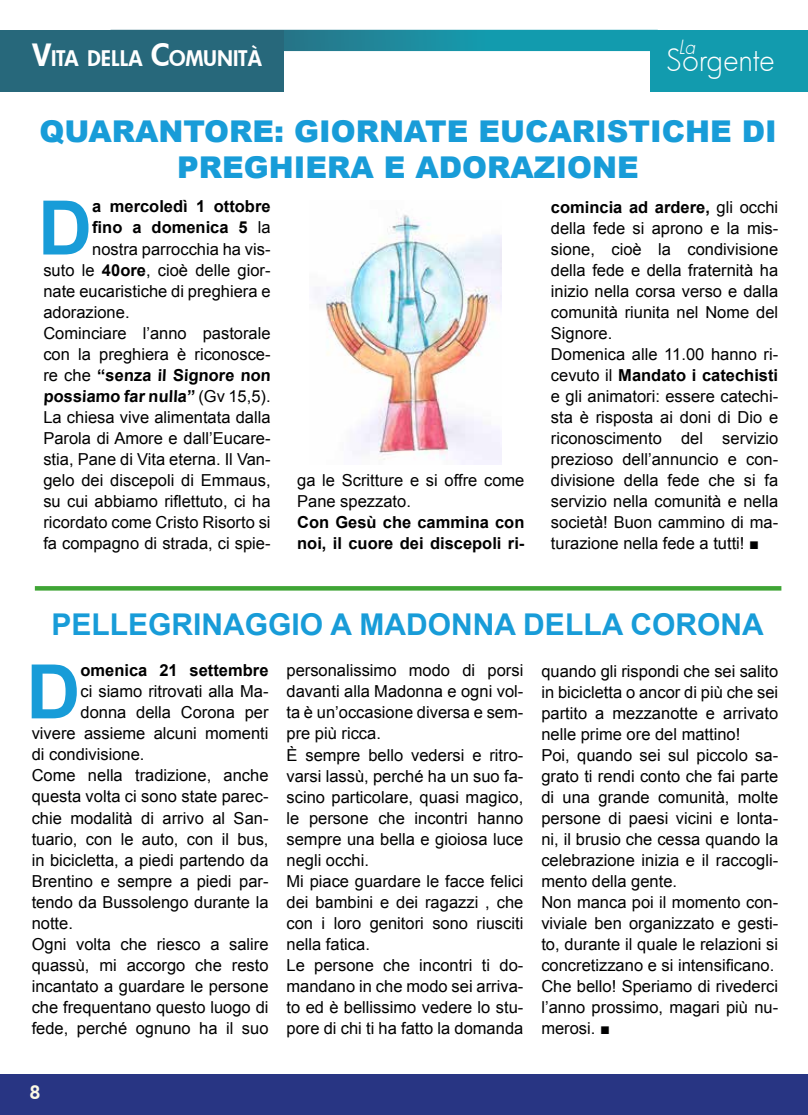
<style>
.page{position:relative;width:808px;height:1115px;background:#fff}
.page>*{position:absolute;margin:0;border:0;box-sizing:border-box;transform-origin:0 0}
.t1{font:700 75.15px "Arial";color:#189cd8}
.t2{font:900 30px/36px "Arial";color:#189cd8;text-align:center}
.t3{font:700 30px "Arial";color:#189cd8}
.t4{font:300 29.7px "Futura";letter-spacing:.005em;color:#fff}
.t5{font:800 21px "Futura";color:#fff}
.t6{font:italic 300 19.05px "Futura";color:#fff}
.t7{font:800 18px "Futura";color:#fcf8e4}
.t8{font:16.5px/21px "Arial";color:#000001}
.t9{font:700 16.5px/21px "Arial";color:#000001}
.s1{font-size:30px}
.s2{font-weight:400}
.s3{font-weight:700}
</style>
<div class="page">
<div style="left:651px;top:30px;width:157px;height:61px;background:#129bae"></div>
<div style="left:0;top:1074px;width:808px;height:40px;background:#283583"></div>
<svg style="left:283px;top:30px;width:368px;height:21px;background:#1990a3"></svg>
<div style="left:0;top:30px;width:283px;height:61px;background:#27687b"></div>
<svg style="left:35px;top:586px;width:746px;height:4px;background:#43a739"></svg>
<img style="left:315px;top:214px;width:187px;height:250px">
<p class="t5" style="left:32px;top:44px;width:231px"><span class="s1">V</span>ITA DELLA <span class="s1">C</span>OMUNITÀ</p>
<p class="t6" style="left:679px;top:34px;width:22px">La</p>
<h3 class="t4" style="left:666px;top:40px;width:110px">Sorgente</h3>
<h2 class="t2" style="left:39px;top:112px;width:739px">QUARANTORE: GIORNATE EUCARISTICHE DI<br>PREGHIERA E ADORAZIONE</h2>
<h1 class="t1" style="left:38px;top:178px;width:56px">D</h1>
<p class="t9" style="left:92px;top:197px;width:180px">a mercoledì 1 ottobre</p>
<p class="t9" style="left:92px;top:218px;width:180px">fino a domenica 5 <span class="s2">la</span></p>
<p class="t8" style="left:92px;top:238px;width:180px">nostra parrocchia ha vis-</p>
<p class="t8" style="left:43px;top:259px;width:229px">suto le <span class="s3">40ore</span>, cioè delle gior-</p>
<p class="t8" style="left:43px;top:280px;width:229px">nate eucaristiche di preghiera e</p>
<p class="t8" style="left:43px;top:301px;width:88px">adorazione.</p>
<p class="t8" style="left:43px;top:322px;width:229px">Cominciare l’anno pastorale</p>
<p class="t8" style="left:43px;top:343px;width:229px">con la preghiera è riconosce-</p>
<p class="t9" style="left:43px;top:365px;width:230px"><span class="s2">re che</span> “senza il Signore non</p>
<p class="t9" style="left:43px;top:386px;width:229px">possiamo far nulla” <span class="s2">(Gv 15,5).</span></p>
<p class="t8" style="left:43px;top:406px;width:229px">La chiesa vive alimentata dalla</p>
<p class="t8" style="left:43px;top:427px;width:229px">Parola di Amore e dall’Eucare-</p>
<p class="t8" style="left:43px;top:448px;width:229px">stia, Pane di Vita eterna. Il Van-</p>
<p class="t8" style="left:43px;top:469px;width:229px">gelo dei discepoli di Emmaus,</p>
<p class="t8" style="left:43px;top:490px;width:229px">su cui abbiamo riflettuto, ci ha</p>
<p class="t8" style="left:43px;top:511px;width:229px">ricordato come Cristo Risorto si</p>
<p class="t8" style="left:43px;top:532px;width:229px">fa compagno di strada, ci spie-</p>
<p class="t8" style="left:297px;top:469px;width:229px">ga le Scritture e si offre come<br>Pane spezzato.</p>
<p class="t9" style="left:297px;top:512px;width:229px">Con Gesù che cammina con noi, il cuore dei discepoli ri-</p>
<p class="t8" style="left:551px;top:196px;width:229px"><span class="s3">comincia ad ardere,</span> gli occhi della fede si aprono e la mis&shy;sione, cioè la condivisione della fede e della fraternità ha inizio nella corsa verso e dalla comunità riunita nel Nome del<br>Signore.<br>Domenica alle 11.00 hanno ri&shy;cevuto il <span class="s3">Mandato i catechisti </span>e gli animatori: essere catechi&shy;sta è risposta ai doni di Dio e riconoscimento del servizio prezioso dell’annuncio e con&shy;divisione della fede che si fa servizio nella comunità e nella società! Buon cammino di ma&shy;turazione nella fede a tutti! ■</p>
<h2 class="t3" style="left:52px;top:604px;width:714px">PELLEGRINAGGIO A MADONNA DELLA CORONA</h2>
<h1 class="t1" style="left:26px;top:642px;width:56px">D</h1>
<p class="t9" style="left:81px;top:660px;width:189px">omenica 21 settembre</p>
<p class="t8" style="left:81px;top:681px;width:189px">ci siamo ritrovati alla Ma-</p>
<p class="t8" style="left:81px;top:702px;width:189px">donna della Corona per</p>
<p class="t8" style="left:32px;top:723px;width:238px">vivere assieme alcuni momenti</p>
<p class="t8" style="left:32px;top:744px;width:114px">di condivisione.</p>
<p class="t8" style="left:32px;top:765px;width:238px">Come nella tradizione, anche</p>
<p class="t8" style="left:32px;top:786px;width:238px">questa volta ci sono state parec-</p>
<p class="t8" style="left:32px;top:807px;width:238px">chie modalità di arrivo al San-</p>
<p class="t8" style="left:32px;top:828px;width:238px">tuario, con le auto, con il bus,</p>
<p class="t8" style="left:32px;top:849px;width:238px">in bicicletta, a piedi partendo da</p>
<p class="t8" style="left:32px;top:870px;width:238px">Brentino e sempre a piedi par-</p>
<p class="t8" style="left:32px;top:891px;width:238px">tendo da Bussolengo durante la</p>
<p class="t8" style="left:32px;top:912px;width:43px">notte.</p>
<p class="t8" style="left:32px;top:933px;width:238px">Ogni volta che riesco a salire</p>
<p class="t8" style="left:32px;top:954px;width:238px">quassù, mi accorgo che resto</p>
<p class="t8" style="left:32px;top:975px;width:238px">incantato a guardare le persone</p>
<p class="t8" style="left:32px;top:996px;width:238px">che frequentano questo luogo di</p>
<p class="t8" style="left:32px;top:1017px;width:238px">fede, perché ognuno ha il suo</p>
<p class="t8" style="left:286px;top:660px;width:238px">personalissimo modo di porsi davanti alla Madonna e ogni vol&shy;ta è un’occasione diversa e sem&shy;pre più ricca.<br>È sempre bello vedersi e ritro&shy;varsi lassù, perché ha un suo fa&shy;scino particolare, quasi magico, le persone che incontri hanno sempre una bella e gioiosa luce negli occhi.<br>Mi piace guardare le facce felici dei bambini e dei ragazzi , che con i loro genitori sono riusciti nella fatica.<br>Le persone che incontri ti do&shy;mandano in che modo sei arriva&shy;to ed è bellissimo vedere lo stu&shy;pore di chi ti ha fatto la domanda</p>
<p class="t8" style="left:541px;top:660px;width:238px">quando gli rispondi che sei salito in bicicletta o ancor di più che sei partito a mezzanotte e arrivato nelle prime ore del mattino!<br>Poi, quando sei sul piccolo sa&shy;grato ti rendi conto che fai parte di una grande comunità, molte persone di paesi vicini e lonta&shy;ni, il brusio che cessa quando la celebrazione inizia e il raccogli&shy;mento della gente.<br>Non manca poi il momento con&shy;viviale ben organizzato e gesti&shy;to, durante il quale le relazioni si concretizzano e si intensificano.<br>Che bello! Speriamo di rivederci l’anno prossimo, magari più nu&shy;merosi. ■</p>
<p class="t7" style="left:30px;top:1079px;width:12px">8</p>
</div>
